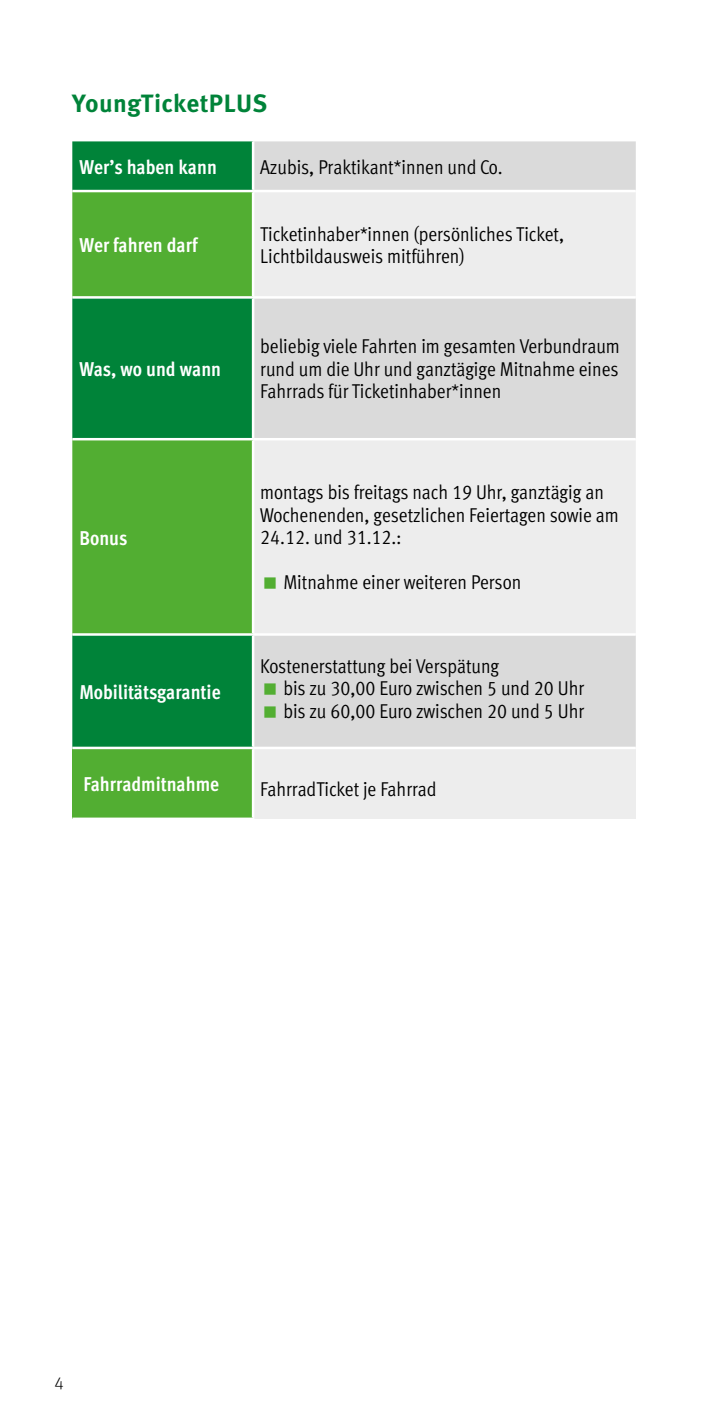
<style>
.page{position:relative;width:709px;height:1418px;background:#fff}
.page>*{position:absolute;margin:0;border:0;box-sizing:border-box;transform-origin:0 0}
.t1{font:700 25px "Meta Pro";letter-spacing:.01em;color:#008339}
.t2{font:20px/22.5px "Meta Pro Cond Norm";color:#000}
.t3{font:700 condensed 20px "Meta Pro";color:#fff}
.t4{font:300 17.5px "Meta Pro";color:#000}
</style>
<div class="page">
<div style="left:72px;top:141px;width:180px;height:605px;background:#008339"></div>
<div style="left:254px;top:141px;width:381px;height:605px;background:#dadada"></div>
<svg style="left:72px;top:192px;width:180px;height:441px;background:#38a035"></svg>
<svg style="left:254px;top:192px;width:381px;height:441px;background:#e6e6e6"></svg>
<div style="left:72px;top:748px;width:181px;height:70px;background:#52ae32"></div>
<div style="left:253px;top:748px;width:382px;height:70px;background:#ededed"></div>
<hr style="left:72px;top:190px;width:181px;height:2px;background:#fff">
<hr style="left:253px;top:190px;width:382px;height:2px;background:#fff">
<hr style="left:72px;top:296px;width:181px;height:3px;background:#fff">
<hr style="left:253px;top:296px;width:382px;height:3px;background:#fff">
<hr style="left:72px;top:438px;width:181px;height:2px;background:#fff">
<hr style="left:253px;top:438px;width:382px;height:2px;background:#fff">
<hr style="left:72px;top:633px;width:181px;height:2px;background:#fff">
<hr style="left:253px;top:633px;width:382px;height:2px;background:#fff">
<hr style="left:252px;top:749px;width:2px;height:68px;background:#fff">
<hr style="left:72px;top:817px;width:182px;height:3px;background:#fff">
<hr style="left:72px;top:746px;width:181px;height:3px;background:#fff">
<hr style="left:253px;top:746px;width:382px;height:3px;background:#fff">
<p class="t1" style="left:72px;top:83px;width:196px">YoungTicketPLUS</p>
<p class="t3" style="left:79px;top:151px;width:139px">Wer’s haben kann</p>
<p class="t2" style="left:260px;top:154px;width:244px">Azubis, Praktikant*innen und Co.</p>
<p class="t3" style="left:79px;top:229px;width:120px">Wer fahren darf</p>
<p class="t3" style="left:79px;top:353px;width:143px">Was, wo und wann</p>
<p class="t3" style="left:79px;top:522px;width:49px">Bonus</p>
<p class="t3" style="left:79px;top:676px;width:143px">Mobilitätsgarantie</p>
<p class="t2" style="left:260px;top:221px;width:305px">Ticketinhaber*innen (persönliches Ticket,<br>Lichtbildausweis mitführen)</p>
<p class="t2" style="left:260px;top:334px;width:361px;text-align:justify">beliebig viele Fahrten im gesamten Verbundraum rund um die Uhr und ganztägige Mitnahme eines Fahrrads für Ticketinhaber*innen</p>
<p class="t2" style="left:260px;top:480px;width:360px">montags bis freitags nach 19 Uhr, ganztägig an<br>Wochenenden, gesetzlichen Feiertagen sowie am<br>24.12. und 31.12.:</p>
<p class="t2" style="left:283px;top:570px;width:239px">Mitnahme einer weiteren Person</p>
<p class="t2" style="left:283px;top:653px;width:302px;text-indent:-23px">Kostenerstattung bei Verspätung<br>bis zu 30,00 Euro zwischen 5 und 20 Uhr bis zu 60,00 Euro zwischen 20 und 5 Uhr</p>
<p class="t3" style="left:83px;top:768px;width:137px">Fahrradmitnahme</p>
<p class="t2" style="left:260px;top:776px;width:178px">FahrradTicket je Fahrrad</p>
<p class="t4" style="left:54px;top:1370px;width:11px">4</p>
</div>
